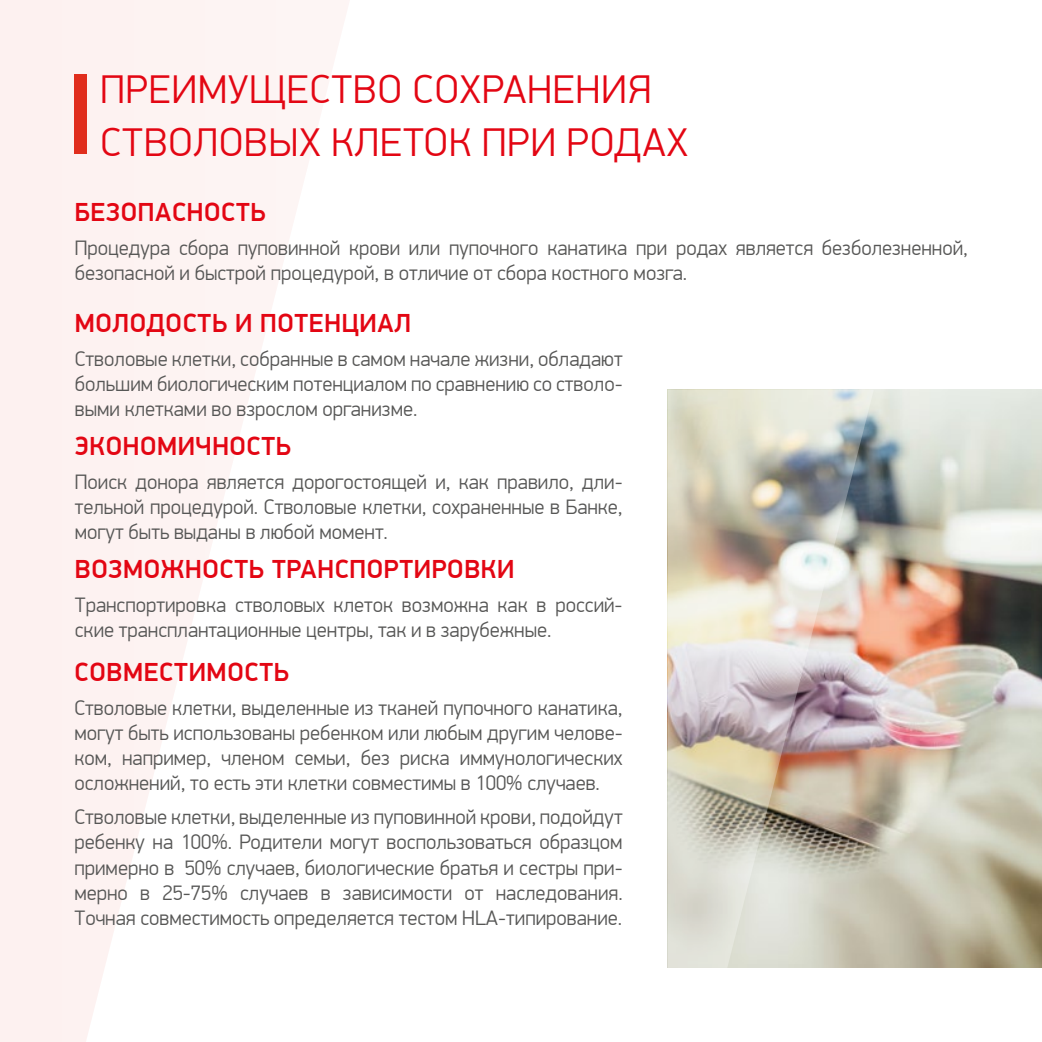
<style>
.page{position:relative;width:1042px;height:1042px;background:#fff}
.page>*{position:absolute;margin:0;border:0;box-sizing:border-box;transform-origin:0 0}
.t1{font:300 40.25px/52.5px "PF Din Display Pro";letter-spacing:.025em;color:#e30613}
.t2{font:500 26.25px "PF Din Display Pro";letter-spacing:.025em;color:#e30613}
.t3{font:300 21px/25.2px "PF Din Display Pro";color:#575756;text-align:justify}
</style>
<div class="page">
<svg style="left:0;top:0;width:347px;height:1042px"></svg>
<div style="left:74px;top:74px;width:13px;height:80px;background:#e02e1d"></div>
<img style="left:874px;top:390px;width:168px;height:578px">
<img style="left:668px;top:390px;width:206px;height:578px">
<h1 class="t1" style="left:100px;top:64px;width:589px">ПРЕИМУЩЕСТВО СОХРАНЕНИЯ<br>СТВОЛОВЫХ КЛЕТОК ПРИ РОДАХ</h1>
<p class="t2" style="left:75px;top:196px;width:193px">БЕЗОПАСНОСТЬ</p>
<p class="t3" style="left:75px;top:235px;width:894px">Процедура сбора пуповинной крови или пупочного канатика при родах является безболезненной, безопасной и быстрой процедурой, в отличие от сбора костного мозга.</p>
<p class="t2" style="left:75px;top:307px;width:338px">МОЛОДОСТЬ И ПОТЕНЦИАЛ</p>
<p class="t3" style="left:75px;top:346px;width:549px">Стволовые клетки, собранные в самом начале жизни, обладают большим биологическим потенциалом по сравнению со стволо&shy;выми клетками во взрослом организме.</p>
<p class="t2" style="left:75px;top:430px;width:218px">ЭКОНОМИЧНОСТЬ</p>
<p class="t3" style="left:75px;top:469px;width:549px">Поиск донора является дорогостоящей и, как правило, дли&shy;тельной процедурой. Стволовые клетки, сохраненные в Банке, могут быть выданы в любой момент.</p>
<p class="t2" style="left:75px;top:553px;width:441px">ВОЗМОЖНОСТЬ ТРАНСПОРТИРОВКИ</p>
<p class="t3" style="left:75px;top:592px;width:549px">Транспортировка стволовых клеток возможна как в россий&shy;ские трансплантационные центры, так и в зарубежные.</p>
<p class="t2" style="left:74px;top:656px;width:216px">СОВМЕСТИМОСТЬ</p>
<p class="t3" style="left:74px;top:695px;width:550px">Стволовые клетки, выделенные из тканей пупочного канатика, могут быть использованы ребенком или любым другим челове&shy;ком, например, членом семьи, без риска иммунологических осложнений, то есть эти клетки совместимы в 100% случаев.</p>
<p class="t3" style="left:74px;top:805px;width:550px">Стволовые клетки, выделенные из пуповинной крови, подойдут ребенку на 100%. Родители могут воспользоваться образцом примерно в 50% случаев, биологические братья и сестры при&shy;мерно в 25-75% случаев в зависимости от наследования.<br>Точная совместимость определяется тестом HLA-типирование.</p>
</div>
